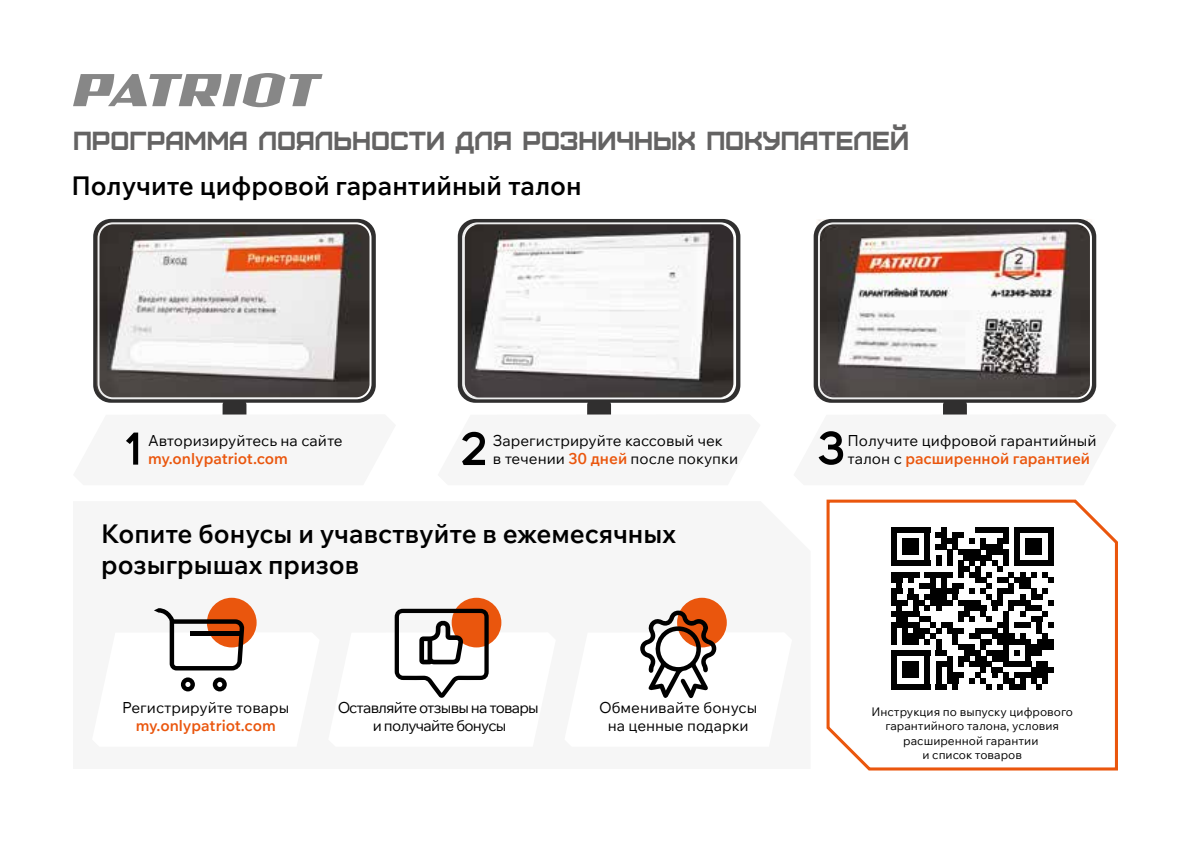
<style>
.page{position:relative;width:1191px;height:842px;background:#fff}
.page>*{position:absolute;margin:0;border:0;box-sizing:border-box;transform-origin:0 0}
.t1{font:600 26px/31.2px "Wix Madefor Text";color:#000}
.t2{font:26px "Furore";color:#646363}
.t3{font:15.4px/18.4px "Wix Madefor Text";color:#000}
.t4{font:15.4px/18.4px "Wix Madefor Text";letter-spacing:-.05em;color:#000;text-align:center}
.t5{font:600 15.4px "Wix Madefor Text";color:#ea560d}
.t6{font:12px/14.4px "Wix Madefor Text";color:#000;text-align:center}
.s1{font-weight:600;color:#ea560d}
</style>
<div class="page">
<svg style="left:73px;top:73px;width:249px;height:34px"></svg>
<svg style="left:826px;top:499px;width:292px;height:272px"></svg>
<div style="left:943px;top:400px;width:24px;height:54px;background:#302f2f;border-radius:5px"></div>
<div style="left:587px;top:400px;width:24px;height:54px;background:#302f2f;border-radius:5px"></div>
<div style="left:222px;top:400px;width:24px;height:54px;background:#302f2f;border-radius:5px"></div>
<svg style="left:93px;top:219px;width:283px;height:184px;background:#4f4e4d"></svg>
<svg style="left:813px;top:219px;width:283px;height:184px;background:#4d4c4c"></svg>
<svg style="left:458px;top:219px;width:282px;height:184px;background:#474646"></svg>
<div style="left:126px;top:414px;width:121px;height:51px;background:#f6f6f6"></div>
<div style="left:462px;top:414px;width:149px;height:52px;background:#f6f6f6"></div>
<div style="left:818px;top:414px;width:149px;height:51px;background:#f6f6f6"></div>
<svg style="left:462px;top:222px;width:274px;height:177px"></svg>
<svg style="left:97px;top:222px;width:274px;height:177px"></svg>
<svg style="left:818px;top:222px;width:274px;height:177px"></svg>
<img style="left:465px;top:224px;width:268px;height:173px">
<div style="left:677px;top:598px;width:50px;height:49px;background:#ea560d;border-radius:50%"></div>
<svg style="left:640px;top:611px;width:87px;height:88px"></svg>
<div style="left:207px;top:598px;width:50px;height:49px;background:#ea560d;border-radius:50%"></div>
<svg style="left:153px;top:608px;width:104px;height:84px"></svg>
<div style="left:452px;top:598px;width:49px;height:49px;background:#ea560d;border-radius:50%"></div>
<svg style="left:394px;top:609px;width:108px;height:89px"></svg>
<svg style="left:891px;top:527px;width:162px;height:162px"></svg>
<h1 class="t2" style="left:73px;top:124px;width:837px">Программа лояльности для розничных покупателей</h1>
<h1 class="t1" style="left:71px;top:168px;width:512px">Получите цифровой гарантийный талон</h1>
<p class="t3" style="left:148px;top:430px;width:196px">Авторизируйтесь на сайте</p>
<p class="t5" style="left:148px;top:447px;width:141px">my.onlypatriot.com</p>
<p class="t3" style="left:493px;top:430px;width:247px">Зарегистрируйте кассовый чек<br>в течении <span class="s1">30 дней</span> после покупки</p>
<p class="t3" style="left:847px;top:430px;width:251px">Получите цифровой гарантийный талон с <span class="s1">расширенной гарантией</span></p>
<h1 class="t1" style="left:101px;top:516px;width:576px">Копите бонусы и учавствуйте в ежемесячных розыгрышах призов</h1>
<p class="t3" style="left:122px;top:697px;width:169px">Регистрируйте товары</p>
<p class="t5" style="left:136px;top:714px;width:141px">my.onlypatriot.com</p>
<p class="t4" style="left:338px;top:697px;width:203px">Оставляйте отзывы на товары и получайте бонусы</p>
<p class="t3" style="left:599px;top:697px;width:160px;text-align:center">Обменивайте бонусы на ценные подарки</p>
<p class="t6" style="left:871px;top:704px;width:203px">Инструкция по выпуску цифрового гарантийного талона, условия расширенной гарантии<br>и список товаров</p>
</div>
